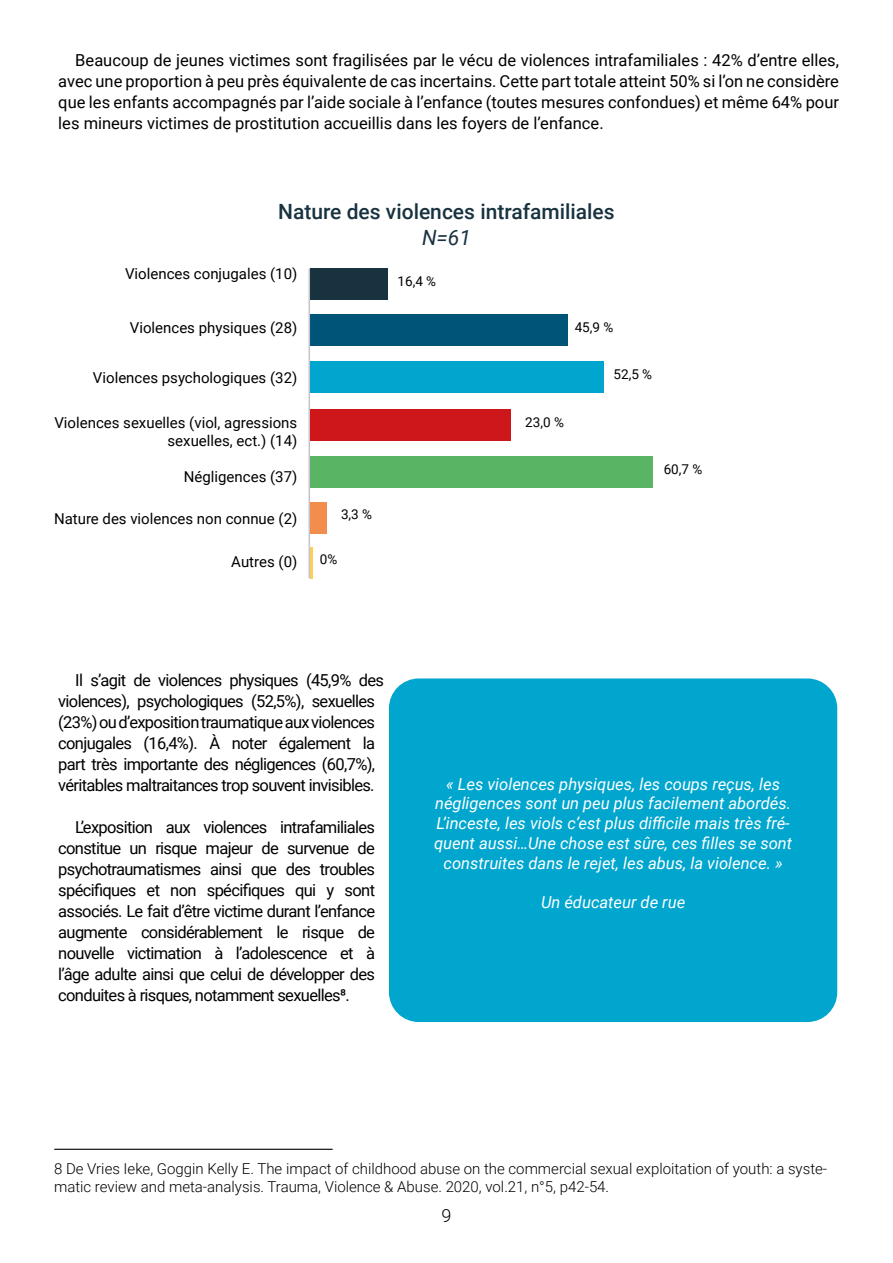
<style>
.page{position:relative;width:893px;height:1263px;background:#fff}
.page>*{position:absolute;margin:0;border:0;box-sizing:border-box;transform-origin:0 0}
.t1{font:500 21px "Roboto";color:#183240}
.t2{font:italic 21px "Roboto";color:#183240}
.t3{font:300 18px "Roboto";color:#000}
.t4{font:16.5px/21px "Roboto";letter-spacing:-.04em;color:#000;text-align:justify}
.t5{font:italic 16.5px/19.8px "Roboto";color:#fff;text-align:center}
.t6{font:15px/18px "Roboto";color:#000;text-align:right}
.t7{font:300 15px/18px "Roboto";color:#000}
.t8{font:13.5px "Roboto";color:#000}
</style>
<div class="page">
<div style="left:310px;top:268px;width:78px;height:32px;background:#183240"></div>
<div style="left:310px;top:314px;width:258px;height:32px;background:#005478"></div>
<div style="left:310px;top:362px;width:293px;height:31px;background:#00a6ce"></div>
<div style="left:310px;top:409px;width:200px;height:32px;background:#ce171b"></div>
<div style="left:310px;top:457px;width:342px;height:31px;background:#59b463"></div>
<div style="left:310px;top:502px;width:17px;height:31px;background:#f28d4d"></div>
<hr style="left:310px;top:547px;width:3px;height:31px;background:#fdcf59">
<hr style="left:309px;top:268px;width:1px;height:310px;background:#c6c3cd">
<div style="left:389px;top:678px;width:448px;height:344px;background:#00a6ce;border-radius:30px"></div>
<hr style="left:55px;top:1149px;width:277px;height:1px;background:#000">
<p class="t4" style="left:58px;top:49px;width:782px;text-indent:17px">Beaucoup de jeunes victimes sont fragilisées par le vécu de violences intrafamiliales : 42% d’entre elles, avec une proportion à peu près équivalente de cas incertains. Cette part totale atteint 50% si l’on ne considère que les enfants accompagnés par l’aide sociale à l’enfance (toutes mesures confondues) et même 64% pour les mineurs victimes de prostitution accueillis dans les foyers de l’enfance.</p>
<p class="t1" style="left:278px;top:197px;width:338px">Nature des violences intrafamiliales</p>
<p class="t2" style="left:422px;top:222px;width:50px">N=61</p>
<p class="t6" style="left:125px;top:264px;width:174px">Violences conjugales (10)</p>
<p class="t6" style="left:130px;top:318px;width:169px">Violences physiques (28)</p>
<p class="t6" style="left:93px;top:368px;width:206px">Violences psychologiques (32)</p>
<p class="t6" style="left:54px;top:413px;width:244px">Violences sexuelles (viol, agressions sexuelles, ect.) (14)</p>
<p class="t6" style="left:184px;top:467px;width:115px">Négligences (37)</p>
<p class="t6" style="left:54px;top:509px;width:245px">Nature des violences non connue (2)</p>
<p class="t6" style="left:231px;top:552px;width:67px">Autres (0)</p>
<p class="t8" style="left:341px;top:505px;width:33px">3,3 %</p>
<p class="t8" style="left:320px;top:550px;width:19px">0%</p>
<p class="t8" style="left:398px;top:272px;width:40px">16,4 %</p>
<p class="t8" style="left:575px;top:317px;width:40px">45,9 %</p>
<p class="t8" style="left:613px;top:365px;width:40px">52,5 %</p>
<p class="t8" style="left:525px;top:412px;width:40px">23,0 %</p>
<p class="t8" style="left:664px;top:460px;width:40px">60,7 %</p>
<p class="t4" style="left:58px;top:669px;width:327px;text-align:left;text-indent:17px">Il s’agit de violences physiques (45,9% des violences), psychologiques (52,5%), sexuelles (23%) ou d’exposition traumatique aux violences conjugales (16,4%). À noter également la part très importante des négligences (60,7%), véritables maltraitances trop souvent invisibles.</p>
<p class="t4" style="left:58px;top:816px;width:318px;text-indent:17px">L’exposition aux violences intrafamiliales constitue un risque majeur de survenue de psychotraumatismes ainsi que des troubles spécifiques et non spécifiques qui y sont associés. Le fait d’être victime durant l’enfance augmente considérablement le risque de nouvelle victimation à l’adolescence et à l’âge adulte ainsi que celui de développer des conduites à risques, notamment sexuelles8.</p>
<p class="t5" style="left:434px;top:773px;width:360px">« Les violences physiques, les coups reçus, les négligences sont un peu plus facilement abordés.<br>L’inceste, les viols c’est plus difficile mais très fré&shy;quent aussi…Une chose est sûre, ces filles se sont construites dans le rejet, les abus, la violence. »</p>
<p class="t5" style="left:541px;top:892px;width:146px">Un éducateur de rue</p>
<p class="t7" style="left:54px;top:1159px;width:775px">8 De Vries Ieke, Goggin Kelly E. The impact of childhood abuse on the commercial sexual exploitation of youth: a syste&shy;matic review and meta-analysis. Trauma, Violence &amp; Abuse. 2020, vol.21, n°5, p42-54.</p>
<p class="t3" style="left:441px;top:1203px;width:11px">9</p>
</div>
